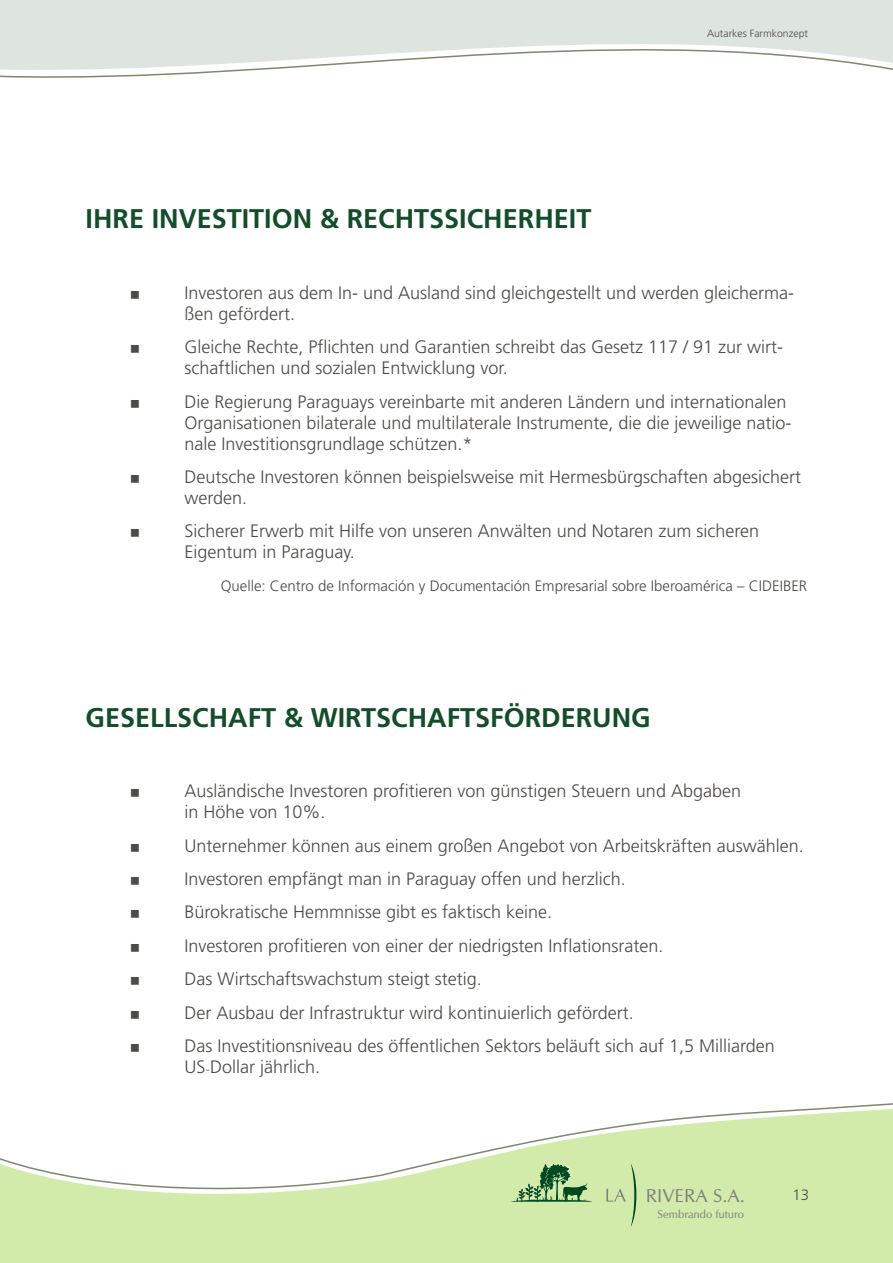
<style>
.page{position:relative;width:893px;height:1263px;background:#fff}
.page>*{position:absolute;margin:0;border:0;box-sizing:border-box;transform-origin:0 0}
.t1{font:700 27px "Frutiger";color:#144d29}
.t2{font:18.75px "CG Omega";color:#808080}
.t3{font:300 18px/20.9px "Frutiger";color:#4d4a47}
.t4{font:300 15px "Frutiger";color:#4d4a47}
.t5{font:11.25px "CG Omega";color:#808080}
.t6{font:300 10.5px "Frutiger";color:#4d4a47}
.s1{font-family:"Adobe Arabic";font-weight:400}
</style>
<div class="page">
<div style="left:0;top:0;width:893px;height:18px;background:#dee5e0"></div>
<div style="left:0;top:1196px;width:893px;height:67px;background:#d2ebab"></div>
<svg style="left:0;top:1103px;width:893px;height:93px"></svg>
<svg style="left:0;top:18px;width:893px;height:60px"></svg>
<svg style="left:511px;top:1162px;width:81px;height:40px;background:#93ba82"></svg>
<svg style="left:606px;top:1163px;width:30px;height:64px;background:#c4dfa2"></svg>
<h1 class="t1" style="left:86px;top:208px;width:507px">IHRE INVESTITION &amp; RECHTSSICHERHEIT</h1>
<p class="t6" style="left:707px;top:29px;width:102px">Autarkes Farmkonzept</p>
<p class="t3" style="left:184px;top:284px;width:611px">Investoren aus dem In- und Ausland sind gleichgestellt und werden gleicherma&shy;ßen gefördert.</p>
<p class="t3" style="left:184px;top:338px;width:600px">Gleiche Rechte, Pflichten und Garantien schreibt das Gesetz 117 / 91 zur wirt&shy;schaftlichen und sozialen Entwicklung vor.</p>
<p class="t3" style="left:184px;top:393px;width:609px">Die Regierung Paraguays vereinbarte mit anderen Ländern und internationalen<br>Organisationen bilaterale und multilaterale Instrumente, die die jeweilige natio&shy;nale Investitionsgrundlage schützen.*</p>
<p class="t3" style="left:184px;top:468px;width:618px">Deutsche Investoren können beispielsweise mit Hermesbürgschaften abgesichert werden.</p>
<p class="t3" style="left:184px;top:522px;width:576px">Sicherer Erwerb mit Hilfe von unseren Anwälten und Notaren zum sicheren<br>Eigentum in Paraguay.</p>
<p class="t4" style="left:221px;top:580px;width:588px">Quelle: Centro de Información y Documentación Empresarial sobre Iberoamérica – CIDEIBER</p>
<h1 class="t1" style="left:86px;top:706px;width:567px">GESELLSCHAFT &amp; WIRTSCHAFTSFÖRDERUNG</h1>
<p class="t3" style="left:184px;top:782px;width:558px">Ausländische Investoren profitieren von günstigen Steuern und Abgaben in Höhe von 10%.</p>
<p class="t3" style="left:184px;top:830px;width:621px;line-height:33.5px">Unternehmer können aus einem großen Angebot von Arbeitskräften auswählen.<br>Investoren empfängt man in Paraguay offen und herzlich.<br>Bürokratische Hemmnisse gibt es faktisch keine.<br>Investoren profitieren von einer der niedrigsten Inflationsraten.<br>Das Wirtschaftswachstum steigt stetig.<br>Der Ausbau der Infrastruktur wird kontinuierlich gefördert.<br>Das Investitionsniveau des öffentlichen Sektors beläuft sich auf 1,5 Milliarden</p>
<p class="t3" style="left:184px;top:1058px;width:137px">US<span class="s1">‐</span>Dollar jährlich.</p>
<p class="t2" style="left:646px;top:1188px;width:101px">RIVERA S.A.</p>
<p class="t5" style="left:658px;top:1209px;width:88px">Sembrando futuro</p>
<p class="t4" style="left:792px;top:1189px;width:18px">13</p>
</div>
